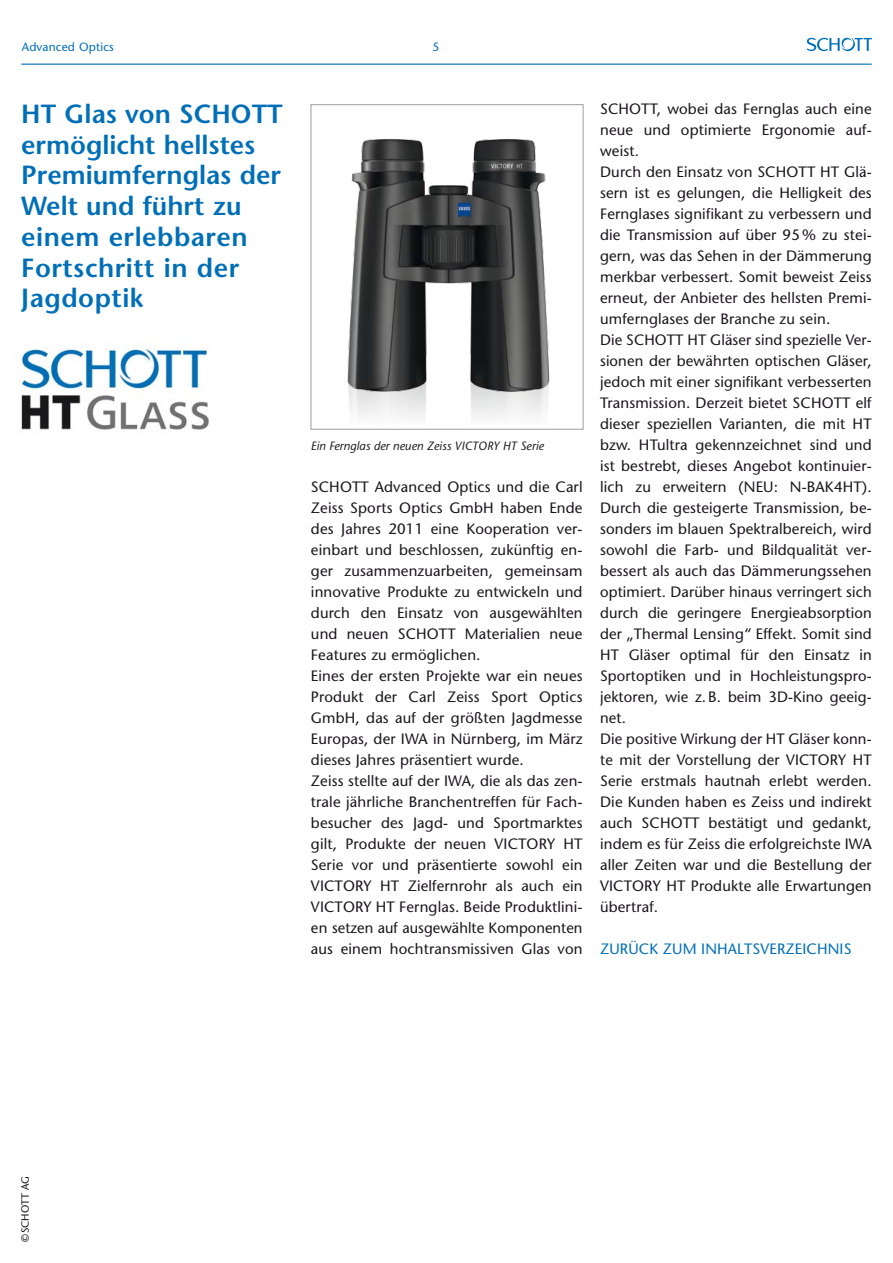
<style>
.page{position:relative;width:893px;height:1263px;background:#fff}
.page>*{position:absolute;margin:0;border:0;box-sizing:border-box;transform-origin:0 0}
.t1{font:600 26.25px/30.8px "Stone Sans Std";color:#006fb7}
.t2{font:500 15px/21px "Stone Sans Std";letter-spacing:.01em;color:#1a171c}
.t3{font:500 15px "Stone Sans Std";letter-spacing:.01em;color:#006fb7}
.t4{font:italic 500 12px "Stone Sans Std";letter-spacing:.005em;color:#1a171c}
.t5{font:500 12px "Stone Sans Std";letter-spacing:.01em;color:#006fb7}
.t6{font:500 10.5px "Stone Sans Std";color:#1a171c}
</style>
<div class="page">
<svg style="left:807px;top:37px;width:65px;height:14px"></svg>
<hr style="left:21px;top:64px;width:851px;height:1px;background:#006fb7">
<img style="left:18px;top:345px;width:191px;height:85px">
<img style="left:347px;top:139px;width:203px;height:266px">
<div style="left:311px;top:104px;width:272px;height:326px;border:1px solid #9c9e9f"></div>
<p class="t5" style="left:22px;top:40px;width:94px">Advanced Optics</p>
<h1 class="t1" style="left:21px;top:98px;width:263px">HT Glas von SCHOTT ermöglicht hellstes<br>Premiumfernglas der<br>Welt und führt zu einem erlebbaren<br>Fortschritt in der<br>Jagdoptik</h1>
<p class="t5" style="left:432px;top:40px;width:8px">5</p>
<p class="t4" style="left:311px;top:439px;width:234px">Ein Fernglas der neuen Zeiss VICTORY HT Serie</p>
<p class="t2" style="left:311px;top:476px;width:273px">SCHOTT Advanced Optics und die Carl Zeiss Sports Optics GmbH haben Ende des Jahres 2011 eine Kooperation ver&shy;einbart und beschlossen, zukünftig en&shy;ger zusammenzuarbeiten, gemeinsam innovative Produkte zu entwickeln und durch den Einsatz von ausgewählten und neuen SCHOTT Materialien neue Features zu ermöglichen.<br>Eines der ersten Projekte war ein neues Produkt der Carl Zeiss Sport Optics GmbH, das auf der größten Jagdmesse Europas, der IWA in Nürnberg, im März dieses Jahres präsentiert wurde.<br>Zeiss stellte auf der IWA, die als das zen&shy;trale jährliche Branchentreffen für Fach&shy;besucher des Jagd- und Sportmarktes gilt, Produkte der neuen VICTORY HT Serie vor und präsentierte sowohl ein VICTORY HT Zielfernrohr als auch ein VICTORY HT Fernglas. Beide Produktlini&shy;en setzen auf ausgewählte Komponenten aus einem hochtransmissiven Glas von</p>
<p class="t2" style="left:600px;top:98px;width:273px">SCHOTT, wobei das Fernglas auch eine neue und optimierte Ergonomie auf&shy;weist.<br>Durch den Einsatz von SCHOTT HT Glä&shy;sern ist es gelungen, die Helligkeit des Fernglases signifikant zu verbessern und die Transmission auf über 95% zu stei&shy;gern, was das Sehen in der Dämmerung merkbar verbessert. Somit beweist Zeiss erneut, der Anbieter des hellsten Premi&shy;umfernglases der Branche zu sein.<br>Die SCHOTT HT Gläser sind spezielle Ver&shy;sionen der bewährten optischen Gläser, jedoch mit einer signifikant verbesserten Transmission. Derzeit bietet SCHOTT elf dieser speziellen Varianten, die mit HT bzw. HTultra gekennzeichnet sind und ist bestrebt, dieses Angebot kontinuier&shy;lich zu erweitern (NEU: N-BAK4HT).<br>Durch die gesteigerte Transmission, be&shy;sonders im blauen Spektralbereich, wird sowohl die Farb- und Bildqualität ver&shy;bessert als auch das Dämmerungssehen optimiert. Darüber hinaus verringert sich durch die geringere Energieabsorption der „Thermal Lensing“ Effekt. Somit sind HT Gläser optimal für den Einsatz in Sportoptiken und in Hochleistungspro&shy;jektoren, wie z.B. beim 3D-Kino geeig&shy;net.<br>Die positive Wirkung der HT Gläser konn&shy;te mit der Vorstellung der VICTORY HT Serie erstmals hautnah erlebt werden.<br>Die Kunden haben es Zeiss und indirekt auch SCHOTT bestätigt und gedankt, indem es für Zeiss die erfolgreichste IWA aller Zeiten war und die Bestellung der VICTORY HT Produkte alle Erwartungen übertraf.</p>
<p class="t3" style="left:600px;top:940px;width:253px">ZURÜCK ZUM INHALTSVERZEICHNIS</p>
<p class="t6" style="left:19px;top:1242px;width:67px;rotate:-90deg">©SCHOTT AG</p>
</div>
